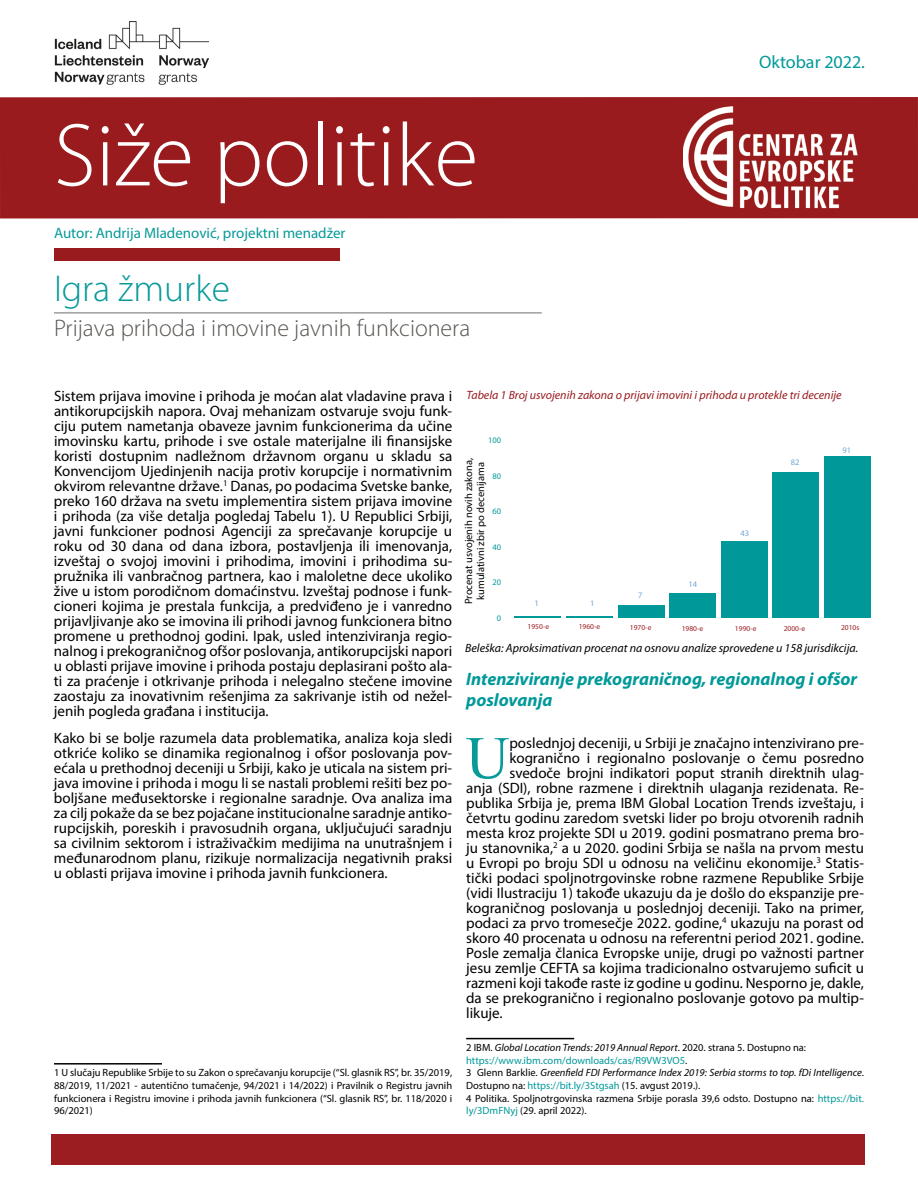
<style>
.page{position:relative;width:918px;height:1188px;background:#fff}
.page>*{position:absolute;margin:0;border:0;box-sizing:border-box;transform-origin:0 0}
.t1{font:300 90px "Myriad Pro";color:#fff}
.t2{font:60.3px "Times New Roman";color:#089999}
.t3{font:300 37.5px "Myriad Pro";color:#089999}
.t4{font:300 24px "Myriad Pro";color:#595551}
.t5{font:italic 700 18px/21px "Myriad Pro";color:#099}
.t6{font:18px "Myriad Pro";color:#099}
.t7{font:15px/15px "Myriad Pro";color:#000;text-align:justify}
.t8{font:15px "Myriad Pro";color:#089999}
.t9{font:italic 12px "Myriad Pro";color:#000}
.t10{font:italic 12px "Myriad Pro";color:#991b1e}
.t11{font:10.5px/12.6px "Myriad Pro";color:#000;text-align:justify}
.t12{font:8.4px "Myriad Pro";color:#009899}
.t13{font:8.4px "Myriad Pro";color:#74a6d4}
.t14{font:7.5px "Myriad Pro";color:#9c1d23}
.t15{font:7.5px "Myriad Pro";color:#991c20}
.s1{font-family:"Calibri"}
.s2{font-style:italic}
.s3{color:#009899}
</style>
<div class="page">
<hr style="left:54px;top:1063px;width:108px;height:2px;background:#000">
<hr style="left:466px;top:1038px;width:108px;height:1px;background:#000">
<div style="left:51px;top:1134px;width:814px;height:31px;background:#9b1c21"></div>
<svg style="left:613px;top:218px;width:159px;height:1px"></svg>
<div style="left:54px;top:248px;width:285px;height:13px;background:#991b1e"></div>
<div style="left:0;top:97px;width:918px;height:121px;background:#991b1e"></div>
<img style="left:683px;top:106px;width:175px;height:103px">
<hr style="left:54px;top:313px;width:488px;height:1px;background:#6d6d6e">
<img style="left:54px;top:21px;width:155px;height:64px">
<div style="left:824px;top:456px;width:47px;height:162px;background:#009899"></div>
<div style="left:773px;top:472px;width:46px;height:146px;background:#009899"></div>
<div style="left:721px;top:542px;width:47px;height:76px;background:#009899"></div>
<div style="left:669px;top:593px;width:47px;height:25px;background:#009899"></div>
<div style="left:618px;top:606px;width:46px;height:12px;background:#009899"></div>
<hr style="left:566px;top:616px;width:47px;height:2px;background:#009899">
<hr style="left:515px;top:616px;width:46px;height:2px;background:#009899">
<h1 class="t1" style="left:54px;top:101px;width:426px">Siže politike</h1>
<p class="t8" style="left:54px;top:224px;width:293px">Autor: Andrija Mladenović, projektni menadžer</p>
<h3 class="t3" style="left:54px;top:266px;width:177px">Igra žmurke</h3>
<h3 class="t4" style="left:54px;top:314px;width:418px">Prijava prihoda i imovine javnih funkcionera</h3>
<p class="t6" style="left:759px;top:50px;width:107px">Oktobar 2022.</p>
<p class="t7" style="left:54px;top:388px;width:400px">Sistem prijava imovine i prihoda je moćan alat vladavine prava i antikorupcijskih napora. Ovaj mehanizam ostvaruje svoju funk&shy;ciju putem nametanja obaveze javnim funkcionerima da učine imovinsku kartu, prihode i sve ostale materijalne ili finansijske koristi dostupnim nadležnom državnom organu u skladu sa Konvencijom Ujedinjenih nacija protiv korupcije i normativnim okvirom relevantne države.<sup>1</sup> Danas, po podacima Svetske banke, preko 160 država na svetu implementira sistem prijav<span class="s1">а</span> imovine i prihoda (za više detalja pogledaj Tabelu 1). U Republici Srbiji, javni funkcioner podnosi Agenciji za sprečavanje korupcije u roku od 30 dana od dana izbora, postavlјenja ili imenovanja, izveštaj o svojoj imovini i prihodima, imovini i prihodima su&shy;pružnika ili vanbračnog partnera, kao i maloletne dece ukoliko žive u istom porodičnom domaćinstvu. Izveštaj podnose i funk&shy;cioneri kojima je prestala funkcija, a predviđeno je i vanredno prijavlјivanje ako se imovina ili prihodi javnog funkcionera bitno promene u prethodnoj godini. Ipak, usled intenziviranja regio&shy;nalnog i prekograničnog ofšor poslovanja, antikorupcijski napori u oblasti prijave imovine i prihoda postaju deplasirani pošto ala&shy;ti za praćenje i otkrivanje prihoda i nelegalno stečene imovine zaostaju za inovativnim rešenjima za sakrivanje istih od nežel&shy;jenih pogleda građana i institucija.</p>
<p class="t7" style="left:54px;top:730px;width:400px">Kako bi se bolje razumela data problematika, analiza koja sledi otkriće koliko se dinamika regionalnog i ofšor poslovanja pov&shy;ećala u prethodnoj deceniji u Srbiji, kako je uticala na sistem pri&shy;java imovine i prihoda i mogu li se nastali problemi rešiti bez po&shy;boljšane međusektorske i regionalne saradnje. Ova analiza ima za cilj pokaže da se bez pojačane institucionalne saradnje antiko&shy;rupcijskih, poreskih i pravosudnih organa, uključujući saradnju sa civilnim sektorom i istraživačkim medijima na unutrašnjem i međunarodnom planu, rizikuje normalizacija negativnih praksi u oblasti prijava imovine i prihoda javnih funkcionera.</p>
<p class="t11" style="left:54px;top:1066px;width:400px">1 U slučaju Republike Srbije to su Zakon o sprečavanju korupcije (“Sl. glasnik RS”, br. 35/2019, 88/2019, 11/2021 - autentično tumačenje, 94/2021 i 14/2022) i Pravilnik o Registru javnih funkcionera i Registru imovine i prihoda javnih funkcionera (“Sl. glasnik RS”, br. 118/2020 i 96/2021)</p>
<p class="t10" style="left:467px;top:388px;width:376px">Tabela 1 Broj usvojenih zakona o prijavi imovini i prihoda u protekle tri decenije</p>
<p class="t12" style="left:488px;top:435px;width:15px">100</p>
<p class="t13" style="left:843px;top:445px;width:10px">91</p>
<p class="t11" style="left:463px;top:604px;width:148px;line-height:12px;text-align:center;rotate:-90deg">Procenat usvojenih novih zakona, kumulativni zbir po decenijama</p>
<p class="t9" style="left:465px;top:641px;width:394px">Beleška: Aproksimativan procenat na osnovu analize sprovedene u 158 jurisdikcija.</p>
<p class="t13" style="left:791px;top:457px;width:10px">82</p>
<p class="t12" style="left:492px;top:471px;width:10px">80</p>
<p class="t12" style="left:492px;top:506px;width:10px">60</p>
<p class="t13" style="left:740px;top:528px;width:10px">43</p>
<p class="t12" style="left:492px;top:542px;width:10px">40</p>
<p class="t12" style="left:492px;top:577px;width:10px">20</p>
<p class="t13" style="left:689px;top:579px;width:10px">14</p>
<p class="t13" style="left:638px;top:590px;width:6px">7</p>
<p class="t13" style="left:534px;top:598px;width:6px">1</p>
<p class="t13" style="left:590px;top:598px;width:6px">1</p>
<p class="t15" style="left:528px;top:623px;width:20px">1950s</p>
<p class="t15" style="left:582px;top:623px;width:20px">1960s</p>
<p class="t15" style="left:631px;top:623px;width:20px">1970s</p>
<p class="t15" style="left:698px;top:623px;width:4px">s</p>
<p class="t15" style="left:737px;top:623px;width:20px">1990s</p>
<p class="t15" style="left:786px;top:623px;width:20px">2000s</p>
<p class="t15" style="left:841px;top:623px;width:20px">2010s</p>
<p class="t12" style="left:497px;top:613px;width:6px">0</p>
<p class="t14" style="left:528px;top:622px;width:23px">1950-e</p>
<p class="t14" style="left:579px;top:622px;width:23px">1960-e</p>
<p class="t14" style="left:630px;top:623px;width:23px">1970-e</p>
<p class="t14" style="left:682px;top:624px;width:23px">1980-e</p>
<p class="t14" style="left:735px;top:624px;width:23px">1990-e</p>
<p class="t14" style="left:784px;top:624px;width:23px">2000-e</p>
<p class="t5" style="left:466px;top:668px;width:393px">Intenziviranje prekograničnog, regionalnog i ofšor poslovanja</p>
<h2 class="t2" style="left:466px;top:715px;width:45px">U</h2>
<p class="t7" style="left:509px;top:735px;width:356px">poslednjoj deceniji, u Srbiji je značajno intenzivirano pre-</p>
<p class="t7" style="left:509px;top:750px;width:356px">kogranično i regionalno poslovanje o čemu posredno</p>
<p class="t7" style="left:509px;top:765px;width:356px">svedoče brojni indikatori poput stranih direktnih ulag-</p>
<p class="t7" style="left:466px;top:780px;width:399px">anja (SDI), robne razmene i direktnih ulaganja rezidenata. Re-</p>
<p class="t7" style="left:466px;top:795px;width:399px">publika Srbija je, prema IBM Global Location Trends izveštaju, i</p>
<p class="t7" style="left:466px;top:810px;width:399px">četvrtu godinu zaredom svetski lider po broju otvorenih radnih</p>
<p class="t7" style="left:466px;top:825px;width:399px">mesta kroz projekte SDI u 2019. godini posmatrano prema bro-</p>
<p class="t7" style="left:466px;top:840px;width:399px">ju stanovnika,<sup>2</sup> a u 2020. godini Srbija se našla na prvom mestu</p>
<p class="t7" style="left:466px;top:855px;width:399px">u Evropi po broju SDI u odnosu na veličinu ekonomije.<sup>3</sup> Statis-</p>
<p class="t7" style="left:466px;top:870px;width:399px">tički podaci spoljnotrgovinske robne razmene Republike Srbije</p>
<p class="t7" style="left:466px;top:885px;width:399px">(vidi Ilustraciju 1) takođe ukazuju da je došlo do ekspanzije pre-</p>
<p class="t7" style="left:466px;top:900px;width:399px">kograničnog poslovanja u poslednjoj deceniji. Tako na primer,</p>
<p class="t7" style="left:466px;top:915px;width:399px">podaci za prvo tromesečje 2022. godine,<sup>4</sup> ukazuju na porast od</p>
<p class="t7" style="left:466px;top:930px;width:399px">skoro 40 procenata u odnosu na referentni period 2021. godine.</p>
<p class="t7" style="left:466px;top:945px;width:399px">Posle zemalja članica Evropske unije, drugi po važnosti partner</p>
<p class="t7" style="left:466px;top:960px;width:399px">jesu zemlje CEFTA sa kojima tradicionalno ostvarujemo suficit u</p>
<p class="t7" style="left:466px;top:975px;width:399px">razmeni koji takođe raste iz godine u godinu. Nesporno je, dakle,</p>
<p class="t7" style="left:466px;top:990px;width:399px">da se prekogranično i regionalno poslovanje gotovo pa multip-</p>
<p class="t7" style="left:466px;top:1005px;width:38px">likuje.</p>
<p class="t11" style="left:466px;top:1041px;width:399px;text-align:left">2 IBM. <span class="s2">Global Location Trends: 2019 Annual Report</span>. 2020. strana 5. Dostupno na: <span class="s3">https://www.ibm.com/downloads/cas/R9VW3VO5</span>.<br>3 Glenn Barklie. <span class="s2">Greenfield FDI Performance Index 2019: Serbia storms to top. fDi Intelligence</span>.<br>Dostupno na: <span class="s3">https://bit.ly/3Stgsah</span> (15. avgust 2019.).<br>4 Politika. Spoljnotrgovinska razmena Srbije porasla 39,6 odsto. Dostupno na: <span class="s3">https://bit. ly/3DmFNyj</span> (29. april 2022).</p>
</div>
